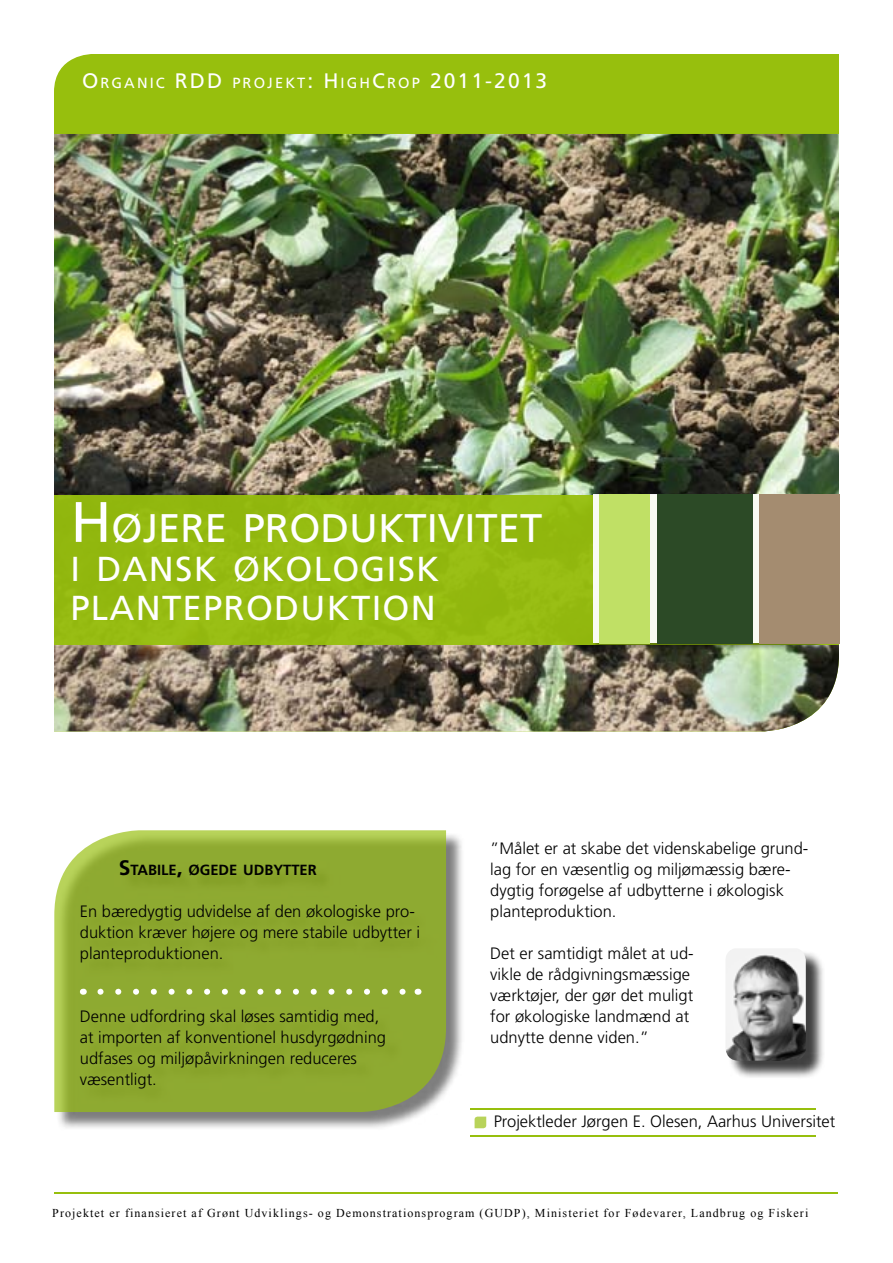
<style>
.page{position:relative;width:893px;height:1263px;background:#fff}
.page>*{position:absolute;margin:0;border:0;box-sizing:border-box;transform-origin:0 0}
.t1{font:39.9px "Frutiger";color:#fff}
.t2{font:34.65px/39px "Frutiger";letter-spacing:.035em;color:#fff}
.t3{font:300 16.5px/21px "Frutiger";color:#000}
.t4{font:14.7px "Frutiger LT Std";letter-spacing:.145em;color:#fff}
.t5{font:700 14.7px "Frutiger";color:#000}
.t6{font:12px "Times New Roman";letter-spacing:.09em;color:#000}
.s1{font-size:21px}
.s2{font-size:57px}
</style>
<div class="page">
<img style="left:54px;top:135px;width:785px;height:596px">
<div style="left:57px;top:833px;width:408px;height:298px;background:#000;opacity:.75"></div>
<svg style="left:54px;top:830px;width:392px;height:282px;fill:#8eaa31"></svg>
<div style="left:54px;top:54px;width:785px;height:81px;background:#97bf0d"></div>
<div style="left:54px;top:495px;width:785px;height:150px;background:#97bf0d"></div>
<div style="left:593px;top:494px;width:229px;height:156px;background:#000;opacity:.36"></div>
<div style="left:594px;top:495px;width:221px;height:148px;background:#f9fbf2"></div>
<div style="left:600px;top:495px;width:50px;height:149px;background:#c0e065"></div>
<div style="left:657px;top:495px;width:96px;height:149px;background:#2c4a26"></div>
<div style="left:759px;top:495px;width:80px;height:149px;background:#a48c70"></div>
<hr style="left:54px;top:1193px;width:784px;height:1px;background:#97bf0d">
<hr style="left:470px;top:1108px;width:346px;height:2px;background:#97bf0d">
<hr style="left:470px;top:1135px;width:346px;height:2px;background:#97bf0d">
<svg style="left:475px;top:1116px;width:11px;height:12px"></svg>
<svg style="left:100px;top:989px;width:309px;height:6px"></svg>
<div style="left:728px;top:950px;width:96px;height:129px;background:#000;opacity:.75"></div>
<img style="left:726px;top:949px;width:80px;height:112px">
<p class="t4" style="left:82px;top:74px;width:467px"><span class="s1">O</span>RGANIC <span class="s1">RDD</span> PROJEKT<span class="s1">: H</span>IGH <span class="s1">C</span>ROP <span class="s1">2011-2013</span></p>
<h1 class="t1" style="left:70px;top:505px;width:473px"><span class="s2">H</span>ØJERE PRODUKTIVITET</h1>
<h2 class="t2" style="left:70px;top:549px;width:370px">I DANSK ØKOLOGISK<br>PLANTEPRODUKTION</h2>
<p class="t5" style="left:119px;top:861px;width:199px"><span class="s1">S</span>TABILE<span class="s1">,</span> ØGEDE UDBYTTER</p>
<p class="t3" style="left:80px;top:901px;width:342px">En bæredygtig udvidelse af den økologiske pro&shy;duktion kræver højere og mere stabile udbytter i planteproduktionen.</p>
<p class="t3" style="left:80px;top:1006px;width:308px">Denne udfordring skal løses samtidig med, at importen af konventionel husdyrgødning udfases og miljøpåvirkningen reduceres væsentligt.</p>
<p class="t3" style="left:490px;top:838px;width:320px">”Målet er at skabe det videnskabelige grund&shy;lag for en væsentlig og miljømæssig bære&shy;dygtig forøgelse af udbytterne i økologisk planteproduktion.</p>
<p class="t3" style="left:490px;top:943px;width:205px">Det er samtidigt målet at ud&shy;vikle de rådgivningsmæssige værktøjer, der gør det muligt for økologiske landmænd at udnytte denne viden.”</p>
<p class="t3" style="left:494px;top:1111px;width:343px">Projektleder Jørgen E. Olesen, Aarhus Universitet</p>
<p class="t6" style="left:52px;top:1205px;width:758px">Projektet er finansieret af Grønt Udviklings- og Demonstrationsprogram (GUDP), Ministeriet for Fødevarer, Landbrug og Fiskeri</p>
</div>
